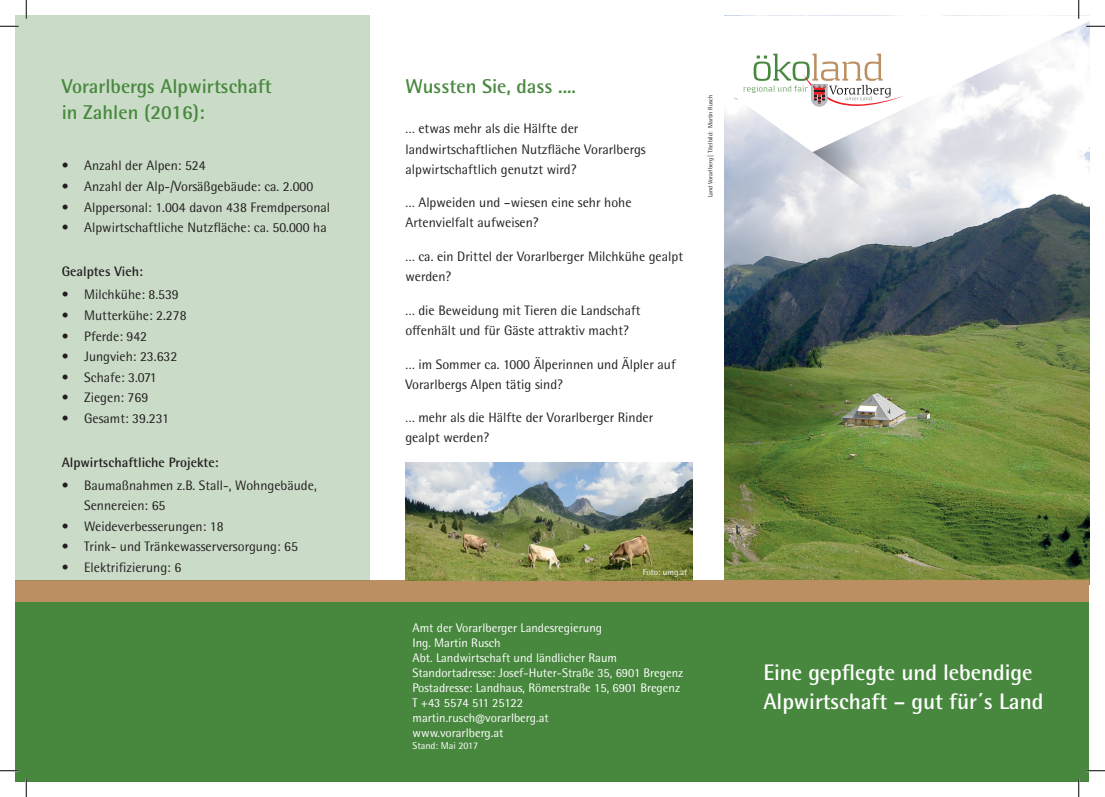
<style>
.page{position:relative;width:1105px;height:797px;background:#fff}
.page>*{position:absolute;margin:0;border:0;box-sizing:border-box;transform-origin:0 0}
.t1{font:700 22.5px/28.8px "Rotis Semi Sans Pro";letter-spacing:-.005em;color:#fff}
.t2{font:700 20px/25.6px "Rotis Semi Sans Pro";color:#48883e}
.t3{font:13.75px/20px "Rotis Semi Sans Pro";color:#231f20}
.t4{font:700 13.75px "Rotis Semi Sans Pro";color:#231f20}
.t5{font:12.5px/15px "Rotis Semi Sans Pro";color:#fff}
.t6{font:10px "Rotis Semi Sans Pro";color:#fff}
.t7{font:8.75px "Rotis Semi Sans Pro";color:#fff}
.t8{font:6.25px "Rotis Semi Sans Pro";color:#231f20}
</style>
<div class="page">
<img style="left:724px;top:152px;width:365px;height:429px">
<svg style="left:724px;top:16px;width:365px;height:136px"></svg>
<div style="left:16px;top:602px;width:1073px;height:179px;background:#48883e"></div>
<div style="left:16px;top:581px;width:1073px;height:21px;background:#bb8f61"></div>
<svg style="left:743px;top:54px;width:161px;height:161px"></svg>
<div style="left:16px;top:16px;width:354px;height:565px;background:#cadcc7"></div>
<img style="left:405px;top:462px;width:287px;height:119px">
<svg style="left:0;top:25px;width:19px;height:2px"></svg>
<svg style="left:1086px;top:25px;width:19px;height:2px"></svg>
<svg style="left:0;top:770px;width:19px;height:1px"></svg>
<svg style="left:1086px;top:770px;width:19px;height:1px"></svg>
<svg style="left:25px;top:0;width:2px;height:19px"></svg>
<svg style="left:25px;top:778px;width:2px;height:19px"></svg>
<svg style="left:1078px;top:0;width:1px;height:19px"></svg>
<svg style="left:1078px;top:778px;width:1px;height:19px"></svg>
<h2 class="t2" style="left:62px;top:74px;width:212px">Vorarlbergs Alpwirtschaft in Zahlen (2016):</h2>
<p class="t3" style="left:62px;top:156px;width:146px">• Anzahl der Alpen: 524</p>
<p class="t3" style="left:62px;top:176px;width:253px">• Anzahl der Alp-/Vorsäßgebäude: ca. 2.000</p>
<p class="t3" style="left:62px;top:197px;width:270px">• Alppersonal: 1.004 davon 438 Fremdpersonal</p>
<p class="t3" style="left:62px;top:218px;width:267px">• Alpwirtschaftliche Nutzfläche: ca. 50.000 ha</p>
<p class="t4" style="left:62px;top:263px;width:83px">Gealptes Vieh:</p>
<p class="t3" style="left:62px;top:284px;width:119px">• Milchkühe: 8.539</p>
<p class="t3" style="left:62px;top:305px;width:126px">• Mutterkühe: 2.278</p>
<p class="t3" style="left:62px;top:326px;width:87px">• Pferde: 942</p>
<p class="t3" style="left:62px;top:346px;width:117px">• Jungvieh: 23.632</p>
<p class="t3" style="left:62px;top:367px;width:97px">• Schafe: 3.071</p>
<p class="t3" style="left:62px;top:388px;width:88px">• Ziegen: 769</p>
<p class="t3" style="left:62px;top:408px;width:109px">• Gesamt: 39.231</p>
<p class="t4" style="left:62px;top:453px;width:158px">Alpwirtschaftliche Projekte:</p>
<p class="t3" style="left:84px;top:475px;width:234px;text-indent:-22px">• Baumaßnahmen z.B. Stall-, Wohngebäude,<br>Sennereien: 65</p>
<p class="t3" style="left:62px;top:516px;width:163px">• Weideverbesserungen: 18</p>
<p class="t3" style="left:62px;top:536px;width:238px">• Trink- und Tränkewasserversorgung: 65</p>
<p class="t3" style="left:62px;top:557px;width:121px">• Elektrifizierung: 6</p>
<h2 class="t2" style="left:405px;top:74px;width:172px">Wussten Sie, dass ....</h2>
<p class="t3" style="left:405px;top:119px;width:242px">… etwas mehr als die Hälfte der landwirtschaftlichen Nutzfläche Vorarlbergs alpwirtschaftlich genutzt wird?</p>
<p class="t3" style="left:405px;top:193px;width:228px">… Alpweiden und –wiesen eine sehr hohe<br>Artenvielfalt aufweisen?</p>
<p class="t3" style="left:405px;top:246px;width:279px">… ca. ein Drittel der Vorarlberger Milchkühe gealpt werden?</p>
<p class="t3" style="left:405px;top:300px;width:237px">… die Beweidung mit Tieren die Landschaft offenhält und für Gäste attraktiv macht?</p>
<p class="t3" style="left:405px;top:354px;width:272px">… im Sommer ca. 1000 Älperinnen und Älpler auf<br>Vorarlbergs Alpen tätig sind?</p>
<p class="t3" style="left:405px;top:408px;width:249px">… mehr als die Hälfte der Vorarlberger Rinder gealpt werden?</p>
<p class="t8" style="left:706px;top:197px;width:104px;rotate:-90deg">Land Vorarlberg | Titelbild: Martin Rusch</p>
<p class="t7" style="left:643px;top:567px;width:46px">Foto: umg.at</p>
<p class="t5" style="left:412px;top:620px;width:272px">Amt der Vorarlberger Landesregierung<br>Ing. Martin Rusch<br>Abt. Landwirtschaft und ländlicher Raum Standortadresse: Josef-Huter-Straße 35, 6901 Bregenz Postadresse: Landhaus, Römerstraße 15, 6901 Bregenz T +43 5574 511 25122<br>martin.rusch@vorarlberg.at<br>www.vorarlberg.at</p>
<p class="t6" style="left:412px;top:740px;width:67px">Stand: Mai 2017</p>
<h1 class="t1" style="left:763px;top:657px;width:281px">Eine gepflegte und lebendige<br>Alpwirtschaft – gut für´s Land</h1>
</div>
